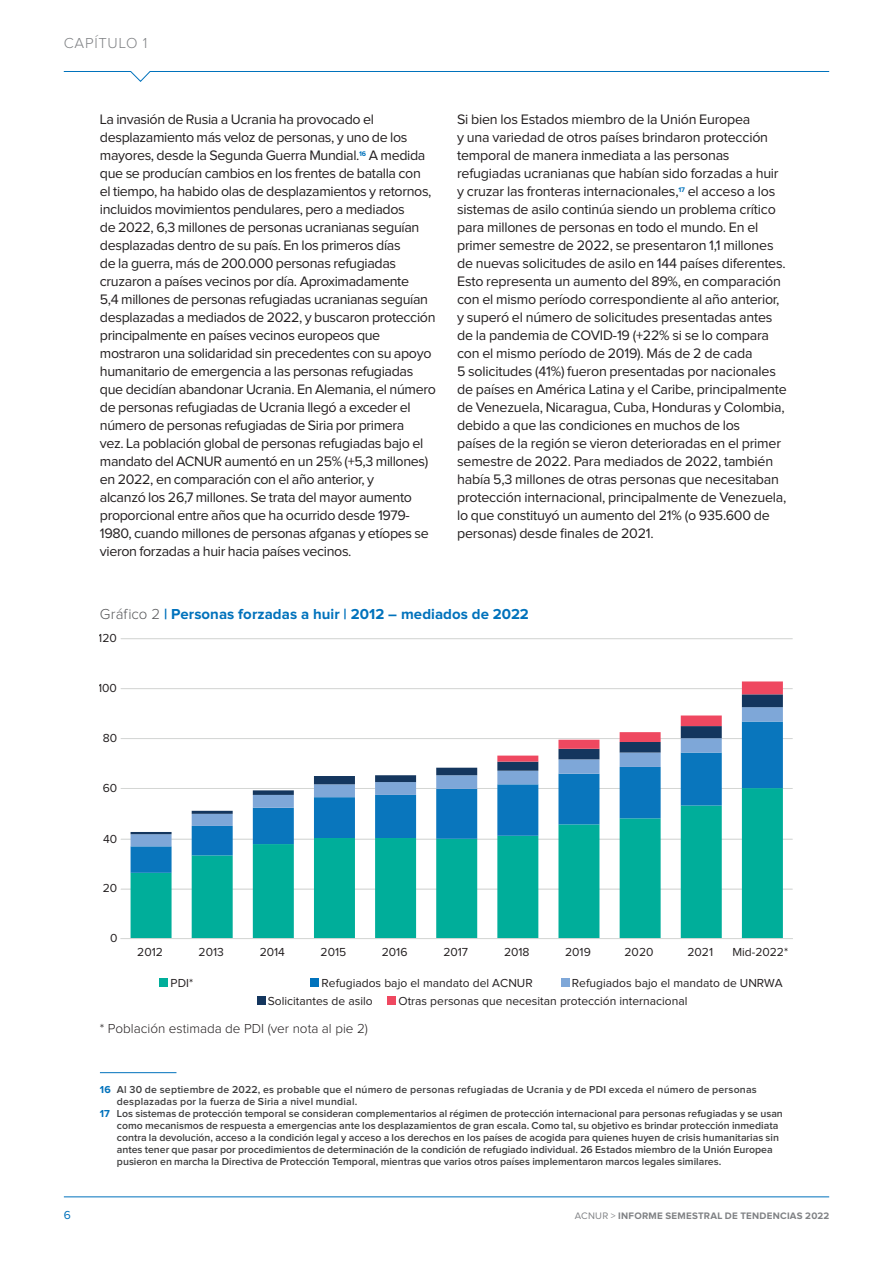
<style>
.page{position:relative;width:893px;height:1263px;background:#fff}
.page>*{position:absolute;margin:0;border:0;box-sizing:border-box;transform-origin:0 0}
.table_figure_bold_ti{font:700 15px "Proxima Nova";letter-spacing:.005em;color:#0072bc}
.t1{font:300 15px "Proxima Nova";letter-spacing:.05em;color:#808285}
.normalText_word{font:14.25px/18px "Proxima Nova";letter-spacing:-.025em;color:#231f20}
.graph_caption{font:300 13.5px "Proxima Nova";color:#231f20}
.t2{font:12px "Proxima Nova";color:#231f20}
.t3{font:12px "Proxima Nova";color:#0072bc}
.Footnote{font:600 10.5px/12px "Proxima Nova";color:#3e3e3f}
.Footnote-2{font:600 10.5px/12px "Proxima Nova";letter-spacing:.02em;color:#3e3e3f}
.t4{font:700 9.75px "Proxima Nova";letter-spacing:.025em;color:#808285}
.s1{font-weight:300;color:#57585a}
.s2{font-weight:700;color:#0072bc}
.s3{font-weight:400}
</style>
<div class="page">
<hr style="left:100px;top:1072px;width:76px;height:1px;background:#0072bc">
<hr style="left:121px;top:889px;width:672px;height:1px;background:#d4d6d4">
<hr style="left:121px;top:839px;width:672px;height:1px;background:#d4d6d4">
<hr style="left:121px;top:788px;width:672px;height:1px;background:#d4d6d4">
<hr style="left:121px;top:738px;width:672px;height:1px;background:#d4d6d4">
<hr style="left:121px;top:688px;width:672px;height:1px;background:#d4d6d4">
<hr style="left:121px;top:638px;width:672px;height:1px;background:#d4d6d4">
<svg style="left:131px;top:873px;width:652px;height:65px;fill:#00ae9a"></svg>
<svg style="left:131px;top:846px;width:652px;height:27px;fill:#00ae9a"></svg>
<svg style="left:131px;top:834px;width:652px;height:12px"></svg>
<svg style="left:131px;top:762px;width:652px;height:72px"></svg>
<svg style="left:497px;top:681px;width:286px;height:81px"></svg>
<hr style="left:120px;top:938px;width:673px;height:1px;background:#d4d6d4">
<div style="left:160px;top:978px;width:8px;height:9px;background:#00ae9a"></div>
<div style="left:561px;top:978px;width:8px;height:9px;background:#7ea7d8"></div>
<div style="left:310px;top:978px;width:8px;height:9px;background:#0072bc"></div>
<div style="left:387px;top:997px;width:9px;height:8px;background:#ef4860"></div>
<div style="left:257px;top:997px;width:8px;height:8px;background:#14365e"></div>
<hr style="left:64px;top:1196px;width:765px;height:1px;background:#0072bc">
<svg style="left:63px;top:71px;width:767px;height:11px"></svg>
<p class="t1" style="left:64px;top:35px;width:85px">Capítulo 1</p>
<p class="normalText_word" style="left:100px;top:111px;width:337px">La invasión de Rusia a Ucrania ha provocado el desplazamiento más veloz de personas, y uno de los mayores, desde la Segunda Guerra Mundial.<sup>16</sup> A medida que se producían cambios en los frentes de batalla con<br>el tiempo, ha habido olas de desplazamientos y retornos, incluidos movimientos pendulares, pero a mediados<br>de 2022, 6,3 millones de personas ucranianas seguían desplazadas dentro de su país. En los primeros días<br>de la guerra, más de 200.000 personas refugiadas cruzaron a países vecinos por día. Aproximadamente<br>5,4 millones de personas refugiadas ucranianas seguían desplazadas a mediados de 2022, y buscaron protección principalmente en países vecinos europeos que mostraron una solidaridad sin precedentes con su apoyo humanitario de emergencia a las personas refugiadas que decidían abandonar Ucrania. En Alemania, el número de personas refugiadas de Ucrania llegó a exceder el número de personas refugiadas de Siria por primera<br>vez. La población global de personas refugiadas bajo el mandato del ACNUR aumentó en un 25% (+5,3 millones) en 2022, en comparación con el año anterior, y<br>alcanzó los 26,7 millones. Se trata del mayor aumento proporcional entre años que ha ocurrido desde 1979- 1980, cuando millones de personas afganas y etíopes se vieron forzadas a huir hacia países vecinos.</p>
<p class="normalText_word" style="left:457px;top:111px;width:331px">Si bien los Estados miembro de la Unión Europea<br>y una variedad de otros países brindaron protección temporal de manera inmediata a las personas refugiadas ucranianas que habían sido forzadas a huir y cruzar las fronteras internacionales,<sup>17</sup> el acceso a los sistemas de asilo continúa siendo un problema crítico para millones de personas en todo el mundo. En el primer semestre de 2022, se presentaron 1,1 millones de nuevas solicitudes de asilo en 144 países diferentes.<br>Esto representa un aumento del 89%, en comparación con el mismo período correspondiente al año anterior, y superó el número de solicitudes presentadas antes de la pandemia de COVID-19 (+22% si se lo compara con el mismo período de 2019). Más de 2 de cada<br>5 solicitudes (41%) fueron presentadas por nacionales de países en América Latina y el Caribe, principalmente de Venezuela, Nicaragua, Cuba, Honduras y Colombia, debido a que las condiciones en muchos de los<br>países de la región se vieron deterioradas en el primer semestre de 2022. Para mediados de 2022, también había 5,3 millones de otras personas que necesitaban protección internacional, principalmente de Venezuela, lo que constituyó un aumento del 21% (o 935.600 de personas) desde finales de 2021.</p>
<p class="table_figure_bold_ti" style="left:100px;top:606px;width:431px"><span class="s1">Gráfico 2</span> | Personas forzadas a huir | 2012 – mediados de 2022</p>
<p class="t2" style="left:98px;top:633px;width:20px">120</p>
<p class="t2" style="left:98px;top:682px;width:20px">100</p>
<p class="t2" style="left:103px;top:732px;width:16px">80</p>
<p class="t2" style="left:103px;top:782px;width:16px">60</p>
<p class="t2" style="left:103px;top:833px;width:16px">40</p>
<p class="t2" style="left:103px;top:883px;width:16px">20</p>
<p class="t2" style="left:110px;top:933px;width:9px">0</p>
<p class="t2" style="left:137px;top:947px;width:27px">2012</p>
<p class="t2" style="left:199px;top:947px;width:27px">2013</p>
<p class="t2" style="left:260px;top:947px;width:27px">2014</p>
<p class="t2" style="left:321px;top:947px;width:27px">2015</p>
<p class="t2" style="left:382px;top:947px;width:27px">2016</p>
<p class="t2" style="left:443px;top:947px;width:26px">2017</p>
<p class="t2" style="left:504px;top:947px;width:27px">2018</p>
<p class="t2" style="left:565px;top:947px;width:27px">2019</p>
<p class="t2" style="left:624px;top:947px;width:30px">2020</p>
<p class="t2" style="left:687px;top:947px;width:27px">2021</p>
<p class="t2" style="left:732px;top:947px;width:57px">Mid-2022*</p>
<p class="t2" style="left:171px;top:977px;width:24px">PDI*</p>
<p class="t2" style="left:322px;top:977px;width:213px">Refugiados bajo el mandato del ACNUR</p>
<p class="t2" style="left:572px;top:977px;width:212px">Refugiados bajo el mandato de UNRWA</p>
<p class="t2" style="left:268px;top:995px;width:106px">Solicitantes de asilo</p>
<p class="t2" style="left:398px;top:995px;width:291px">Otras personas que necesitan protección internacional</p>
<p class="graph_caption" style="left:100px;top:1021px;width:270px">* Población estimada de PDI (ver nota al pie 2)</p>
<p class="Footnote-2" style="left:117px;top:1084px;width:641px;text-indent:-17px"><span class="s2">16</span> Al 30 de septiembre de 2022, es probable que el número de personas refugiadas de Ucrania y de PDI exceda el número de personas desplazadas por la fuerza de Siria a nivel mundial.</p>
<p class="Footnote" style="left:117px;top:1108px;width:667px;text-indent:-17px"><span class="s2">17</span> Los sistemas de protección temporal se consideran complementarios al régimen de protección internacional para personas refugiadas y se usan como mecanismos de respuesta a emergencias ante los desplazamientos de gran escala. Como tal, su objetivo es brindar protección inmediata contra la devolución, acceso a la condición legal y acceso a los derechos en los países de acogida para quienes huyen de crisis humanitarias sin antes tener que pasar por procedimientos de determinación de la condición de refugiado individual. 26 Estados miembro de la Unión Europea pusieron en marcha la Directiva de Protección Temporal, mientras que varios otros países implementaron marcos legales similares.</p>
<p class="t3" style="left:64px;top:1209px;width:9px">6</p>
<p class="t4" style="left:575px;top:1210px;width:256px"><span class="s3">ACNUR &gt;</span> INFORME SEMESTRAL DE TENDENCIAS 2022</p>
</div>
